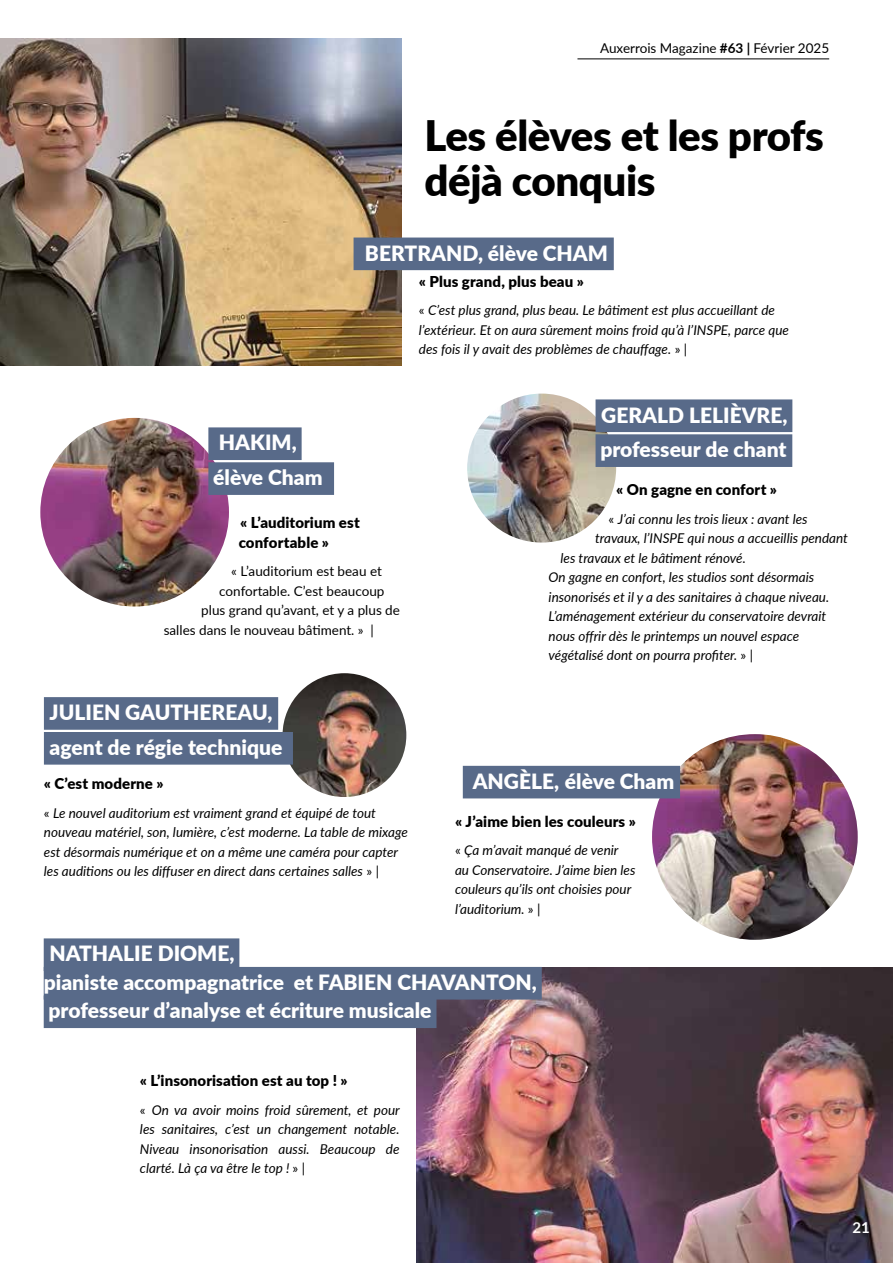
<style>
.page{position:relative;width:893px;height:1263px;background:#fff}
.page>*{position:absolute;margin:0;border:0;box-sizing:border-box;transform-origin:0 0}
.t1{font:900 42px/45px "Lato";letter-spacing:-.01em;color:#000}
.t2{font:900 21px/35px "Lato";color:#fff}
.t3{font:900 15px/19.5px "Lato";letter-spacing:.005em;color:#000}
.t4{font:700 15px "Lato";color:#fff}
.t5{font:italic 13.5px/19.5px "Lato";color:#000}
.t6{font:13.5px "Lato";color:#000}
.s1{font-weight:700}
.s2{font-style:normal}
</style>
<div class="page">
<img style="left:417px;top:967px;width:476px;height:296px">
<img style="left:0;top:38px;width:402px;height:328px">
<hr style="left:577px;top:59px;width:252px;height:1px;background:#000">
<img style="left:467px;top:394px;width:149px;height:148px;border-radius:74px">
<div style="left:354px;top:238px;width:260px;height:32px;background:#586a89"></div>
<img style="left:652px;top:734px;width:206px;height:206px;border-radius:103px">
<div style="left:463px;top:766px;width:217px;height:32px;background:#586a89"></div>
<div style="left:596px;top:399px;width:196px;height:33px;background:#586a89"></div>
<div style="left:596px;top:434px;width:196px;height:33px;background:#586a89"></div>
<img style="left:283px;top:673px;width:123px;height:124px;border-radius:62px">
<div style="left:44px;top:697px;width:234px;height:33px;background:#586a89"></div>
<div style="left:44px;top:732px;width:249px;height:33px;background:#586a89"></div>
<div style="left:44px;top:938px;width:195px;height:33px;background:#586a89"></div>
<div style="left:44px;top:967px;width:498px;height:32px;background:#586a89"></div>
<div style="left:44px;top:995px;width:392px;height:33px;background:#586a89"></div>
<img style="left:40px;top:418px;width:189px;height:188px;border-radius:94px">
<div style="left:208px;top:427px;width:94px;height:33px;background:#586a89"></div>
<div style="left:208px;top:462px;width:126px;height:33px;background:#586a89"></div>
<p class="t6" style="left:600px;top:39px;width:231px">Auxerrois Magazine <span class="s1">#63 |</span> Février 2025</p>
<h1 class="t1" style="left:424px;top:111px;width:401px">Les élèves et les profs déjà conquis</h1>
<h2 class="t2" style="left:365px;top:235px;width:245px">BERTRAND, élève CHAM</h2>
<p class="t3" style="left:419px;top:271px;width:167px">« Plus grand, plus beau »</p>
<p class="t5" style="left:419px;top:300px;width:372px"><span class="s2">«</span> C’est plus grand, plus beau. Le bâtiment est plus accueillant de l’extérieur. Et on aura sûrement moins froid qu’à l’INSPE, parce que des fois il y avait des problèmes de chauffage. <span class="s2">» |</span></p>
<h2 class="t2" style="left:213px;top:424px;width:111px">HAKIM, élève Cham</h2>
<p class="t3" style="left:239px;top:512px;width:123px">« L’auditorium est confortable »</p>
<p class="t6" style="left:231px;top:561px;width:152px">« L’auditorium est beau et</p>
<p class="t6" style="left:219px;top:581px;width:167px">confortable. C’est beaucoup</p>
<p class="t6" style="left:201px;top:600px;width:200px">plus grand qu’avant, et y a plus de</p>
<p class="t6" style="left:164px;top:620px;width:211px">salles dans le nouveau bâtiment. » |</p>
<h2 class="t2" style="left:50px;top:694px;width:234px">JULIEN GAUTHEREAU, agent de régie technique</h2>
<p class="t3" style="left:44px;top:773px;width:121px">« C’est moderne »</p>
<p class="t5" style="left:44px;top:802px;width:365px"><span class="s2">«</span> Le nouvel auditorium est vraiment grand et équipé de tout nouveau matériel, son, lumière, c’est moderne. La table de mixage est désormais numérique et on a même une caméra pour capter les auditions ou les diffuser en direct dans certaines salles <span class="s2">» |</span></p>
<h2 class="t2" style="left:600px;top:396px;width:189px">GERALD LELIÈVRE, professeur de chant</h2>
<p class="t3" style="left:616px;top:479px;width:163px">« On gagne en confort »</p>
<p class="t5" style="left:609px;top:508px;width:200px"><span class="s2">«</span> J’ai connu les trois lieux : avant les</p>
<p class="t5" style="left:595px;top:528px;width:254px">travaux, l’INSPE qui nous a accueillis pendant</p>
<p class="t5" style="left:561px;top:547px;width:187px">les travaux et le bâtiment rénové.</p>
<p class="t5" style="left:549px;top:567px;width:267px">On gagne en confort, les studios sont désormais</p>
<p class="t5" style="left:549px;top:586px;width:282px">insonorisés et il y a des sanitaires à chaque niveau.</p>
<p class="t5" style="left:549px;top:606px;width:279px">L’aménagement extérieur du conservatoire devrait</p>
<p class="t5" style="left:549px;top:625px;width:252px">nous offrir dès le printemps un nouvel espace</p>
<p class="t5" style="left:549px;top:645px;width:206px">végétalisé dont on pourra profiter. <span class="s2">» |</span></p>
<h2 class="t2" style="left:473px;top:763px;width:203px">ANGÈLE, élève Cham</h2>
<p class="t3" style="left:455px;top:811px;width:182px">« J’aime bien les couleurs »</p>
<p class="t5" style="left:455px;top:840px;width:182px"><span class="s2">«</span> Ça m’avait manqué de venir au Conservatoire. J’aime bien les couleurs qu’ils ont choisies pour l’auditorium. <span class="s2">» |</span></p>
<h2 class="t2" style="left:44px;top:939px;width:495px;line-height:28.5px">NATHALIE DIOME,<br>pianiste accompagnatrice et FABIEN CHAVANTON, professeur d’analyse et écriture musicale</h2>
<p class="t3" style="left:140px;top:1070px;width:209px">« L’insonorisation est au top ! »</p>
<p class="t5" style="left:140px;top:1099px;width:261px;text-align:justify"><span class="s2">«</span> On va avoir moins froid sûrement, et pour les sanitaires, c’est un changement notable.<br>Niveau insonorisation aussi. Beaucoup de clarté. Là ça va être le top ! <span class="s2">» |</span></p>
<p class="t4" style="left:852px;top:1216px;width:19px">21</p>
</div>
